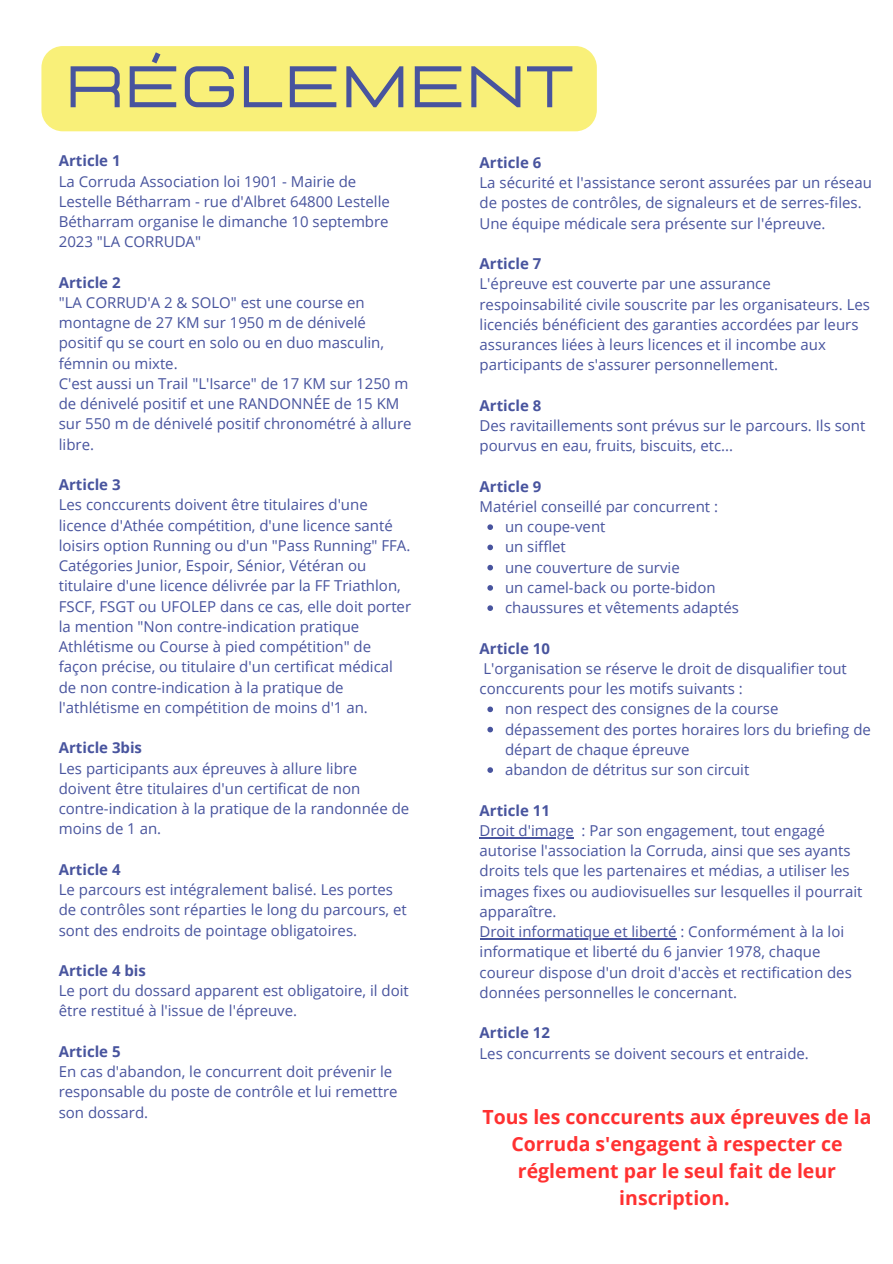
<style>
.page{position:relative;width:893px;height:1264px;background:#fff}
.page>*{position:absolute;margin:0;border:0;box-sizing:border-box;transform-origin:0 0}
.t1{font:58.5px "Lastica";color:#48549e}
.t2{font:700 19.5px/27px "Open Sans";color:#ff3131;text-align:center}
.t3{font:15px/20.2px "Open Sans";color:#48549e}
.t4{font:700 15px "Open Sans";color:#48549e}
</style>
<div class="page">
<div style="left:41px;top:46px;width:555px;height:85px;background:#f9f079"></div>
<svg style="left:487px;top:524px;width:6px;height:6px"></svg>
<svg style="left:487px;top:544px;width:6px;height:6px"></svg>
<svg style="left:487px;top:565px;width:6px;height:5px"></svg>
<svg style="left:487px;top:585px;width:6px;height:5px"></svg>
<svg style="left:487px;top:605px;width:6px;height:6px"></svg>
<svg style="left:487px;top:706px;width:6px;height:6px"></svg>
<svg style="left:487px;top:726px;width:6px;height:6px"></svg>
<svg style="left:487px;top:767px;width:6px;height:6px"></svg>
<hr style="left:479px;top:837px;width:94px;height:1px;background:#48549e">
<hr style="left:479px;top:938px;width:197px;height:1px;background:#48549e">
<h1 class="t1" style="left:65px;top:58px;width:510px">RÉGLEMENT</h1>
<p class="t4" style="left:59px;top:150px;width:63px">Article 1</p>
<p class="t3" style="left:59px;top:170px;width:332px">La Corruda Association loi 1901 - Mairie de Lestelle Bétharram - rue d'Albret 64800 Lestelle Bétharram organise le dimanche 10 septembre 2023 "LA CORRUDA"</p>
<p class="t4" style="left:59px;top:272px;width:63px">Article 2</p>
<p class="t3" style="left:59px;top:292px;width:354px">"LA CORRUD'A 2 &amp; SOLO" est une course en montagne de 27 KM sur 1950 m de dénivelé positif qu se court en solo ou en duo masculin, fémnin ou mixte.<br>C'est aussi un Trail "L'Isarce" de 17 KM sur 1250 m de dénivelé positif et une RANDONNÉE de 15 KM sur 550 m de dénivelé positif chronométré à allure libre.</p>
<p class="t4" style="left:59px;top:474px;width:63px">Article 3</p>
<p class="t3" style="left:59px;top:494px;width:354px">Les conccurents doivent être titulaires d'une licence d'Athée compétition, d'une licence santé loisirs option Running ou d'un "Pass Running" FFA.<br>Catégories Junior, Espoir, Sénior, Vétéran ou titulaire d'une licence délivrée par la FF Triathlon, FSCF, FSGT ou UFOLEP dans ce cas, elle doit porter la mention "Non contre-indication pratique Athlétisme ou Course à pied compétition" de façon précise, ou titulaire d'un certificat médical de non contre-indication à la pratique de l'athlétisme en compétition de moins d'1 an.</p>
<p class="t4" style="left:59px;top:737px;width:85px">Article 3bis</p>
<p class="t3" style="left:59px;top:757px;width:352px">Les participants aux épreuves à allure libre doivent être titulaires d'un certificat de non contre-indication à la pratique de la randonnée de moins de 1 an.</p>
<p class="t4" style="left:59px;top:858px;width:63px">Article 4</p>
<p class="t3" style="left:59px;top:879px;width:349px">Le parcours est intégralement balisé. Les portes de contrôles sont réparties le long du parcours, et sont des endroits de pointage obligatoires.</p>
<p class="t4" style="left:59px;top:959px;width:89px">Article 4 bis</p>
<p class="t3" style="left:59px;top:980px;width:351px">Le port du dossard apparent est obligatoire, il doit être restitué à l'issue de l'épreuve.</p>
<p class="t4" style="left:59px;top:1040px;width:63px">Article 5</p>
<p class="t3" style="left:59px;top:1061px;width:340px">En cas d'abandon, le concurrent doit prévenir le responsable du poste de contrôle et lui remettre son dossard.</p>
<p class="t4" style="left:479px;top:152px;width:63px">Article 6</p>
<p class="t3" style="left:479px;top:172px;width:394px">La sécurité et l'assistance seront assurées par un réseau de postes de contrôles, de signaleurs et de serres-files.<br>Une équipe médicale sera présente sur l'épreuve.</p>
<p class="t4" style="left:479px;top:253px;width:63px">Article 7</p>
<p class="t3" style="left:479px;top:273px;width:392px">L'épreuve est couverte par une assurance respoinsabilité civile souscrite par les organisateurs. Les licenciés bénéficient des garanties accordées par leurs assurances liées à leurs licences et il incombe aux participants de s'assurer personnellement.</p>
<p class="t4" style="left:479px;top:395px;width:63px">Article 8</p>
<p class="t3" style="left:479px;top:415px;width:387px">Des ravitaillements sont prévus sur le parcours. Ils sont pourvus en eau, fruits, biscuits, etc...</p>
<p class="t4" style="left:479px;top:475px;width:63px">Article 9</p>
<p class="t3" style="left:479px;top:496px;width:240px">Matériel conseillé par concurrent :</p>
<p class="t3" style="left:505px;top:516px;width:235px">un coupe-vent<br>un sifflet<br>une couverture de survie<br>un camel-back ou porte-bidon chaussures et vêtements adaptés</p>
<p class="t4" style="left:479px;top:637px;width:72px">Article 10</p>
<p class="t3" style="left:479px;top:658px;width:369px">L'organisation se réserve le droit de disqualifier tout conccurents pour les motifs suivants :</p>
<p class="t3" style="left:505px;top:698px;width:367px">non respect des consignes de la course dépassement des portes horaires lors du briefing de départ de chaque épreuve<br>abandon de détritus sur son circuit</p>
<p class="t4" style="left:479px;top:799px;width:72px">Article 11</p>
<p class="t3" style="left:479px;top:820px;width:384px">Droit d'image : Par son engagement, tout engagé autorise l'association la Corruda, ainsi que ses ayants droits tels que les partenaires et médias, a utiliser les images fixes ou audiovisuelles sur lesquelles il pourrait apparaître.<br>Droit informatique et liberté : Conformément à la loi informatique et liberté du 6 janvier 1978, chaque coureur dispose d'un droit d'accès et rectification des données personnelles le concernant.</p>
<p class="t4" style="left:479px;top:1022px;width:72px">Article 12</p>
<p class="t3" style="left:479px;top:1042px;width:331px">Les concurrents se doivent secours et entraide.</p>
<h2 class="t2" style="left:482px;top:1102px;width:390px">Tous les conccurents aux épreuves de la<br>Corruda s'engagent à respecter ce réglement par le seul fait de leur inscription.</h2>
</div>
